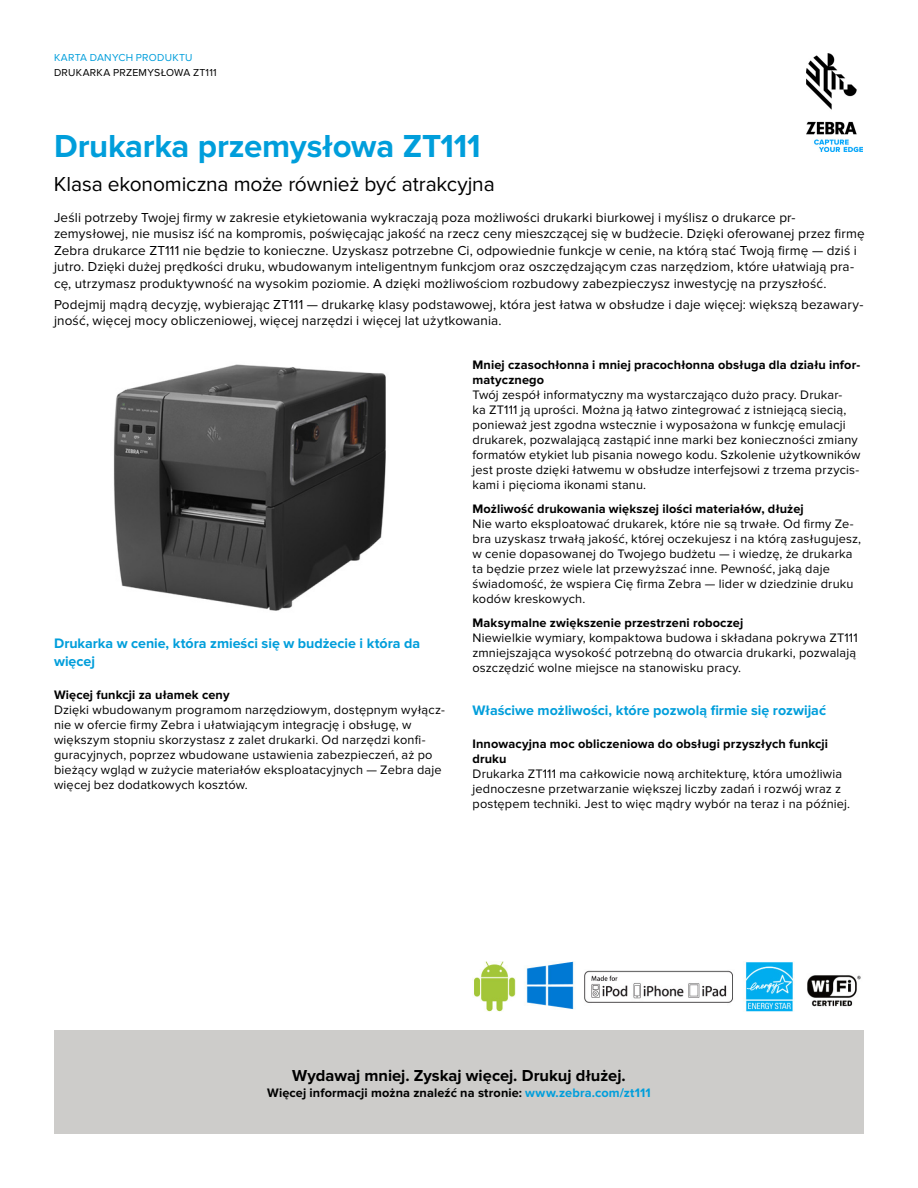
<style>
.page{position:relative;width:918px;height:1188px;background:#fff}
.page>*{position:absolute;margin:0;border:0;box-sizing:border-box;transform-origin:0 0}
.t1{font:700 33px "Proxima Nova";letter-spacing:-.01em;color:#009edb}
.t2{font:21px "Proxima Nova";letter-spacing:-.01em;color:#000}
.t3{font:700 16.5px "Proxima Nova";color:#000}
.t4{font:700 14.25px/17.2px "Proxima Nova";color:#009edb}
.t5{font:13.5px/16.5px "Proxima Nova";letter-spacing:.01em;color:#000}
.t6{font:12.75px/15px "Proxima Nova";letter-spacing:.015em;color:#000}
.t7{font:700 12.75px/15px "Proxima Nova";letter-spacing:.01em;color:#000}
.t8{font:10.5px "Proxima Nova";letter-spacing:.025em;color:#000}
.t9{font:10.5px "Proxima Nova";letter-spacing:.025em;color:#009edb}
.s1{color:#009edb}
</style>
<div class="page">
<img style="left:806px;top:54px;width:56px;height:97px">
<div style="left:54px;top:1031px;width:810px;height:103px;background:#cdccca"></div>
<img style="left:474px;top:962px;width:387px;height:50px">
<img style="left:113px;top:364px;width:273px;height:247px">
<p class="t9" style="left:54px;top:52px;width:140px">KARTA DANYCH PRODUKTU</p>
<p class="t8" style="left:54px;top:66px;width:164px">DRUKARKA PRZEMYSŁOWA ZT111</p>
<h1 class="t1" style="left:54px;top:127px;width:428px">Drukarka przemysłowa ZT111</h1>
<h2 class="t2" style="left:54px;top:172px;width:442px">Klasa ekonomiczna może również być atrakcyjna</h2>
<p class="t5" style="left:54px;top:209px;width:812px">Jeśli potrzeby Twojej firmy w zakresie etykietowania wykraczają poza możliwości drukarki biurkowej i myślisz o drukarce pr&shy;zemysłowej, nie musisz iść na kompromis, poświęcając jakość na rzecz ceny mieszczącej się w budżecie. Dzięki oferowanej przez firmę Zebra drukarce ZT111 nie będzie to konieczne. Uzyskasz potrzebne Ci, odpowiednie funkcje w cenie, na którą stać Twoją firmę — dziś i jutro. Dzięki dużej prędkości druku, wbudowanym inteligentnym funkcjom oraz oszczędzającym czas narzędziom, które ułatwiają pra&shy;cę, utrzymasz produktywność na wysokim poziomie. A dzięki możliwościom rozbudowy zabezpieczysz inwestycję na przyszłość.</p>
<p class="t5" style="left:54px;top:296px;width:811px">Podejmij mądrą decyzję, wybierając ZT111 — drukarkę klasy podstawowej, która jest łatwa w obsłudze i daje więcej: większą bezawary&shy;jność, więcej mocy obliczeniowej, więcej narzędzi i więcej lat użytkowania.</p>
<p class="t4" style="left:54px;top:635px;width:368px">Drukarka w cenie, która zmieści się w budżecie i która da więcej</p>
<p class="t7" style="left:54px;top:687px;width:177px">Więcej funkcji za ułamek ceny</p>
<p class="t6" style="left:54px;top:702px;width:392px">Dzięki wbudowanym programom narzędziowym, dostępnym wyłącz&shy;nie w ofercie firmy Zebra i ułatwiającym integrację i obsługę, w większym stopniu skorzystasz z zalet drukarki. Od narzędzi konfi&shy;guracyjnych, poprzez wbudowane ustawienia zabezpieczeń, aż po bieżący wgląd w zużycie materiałów eksploatacyjnych — Zebra daje więcej bez dodatkowych kosztów.</p>
<p class="t7" style="left:472px;top:357px;width:389px">Mniej czasochłonna i mniej pracochłonna obsługa dla działu infor&shy;matycznego</p>
<p class="t6" style="left:472px;top:387px;width:390px">Twój zespół informatyczny ma wystarczająco dużo pracy. Drukar-<br>ka ZT111 ją uprości. Można ją łatwo zintegrować z istniejącą siecią, ponieważ jest zgodna wstecznie i wyposażona w funkcję emulacji drukarek, pozwalającą zastąpić inne marki bez konieczności zmiany formatów etykiet lub pisania nowego kodu. Szkolenie użytkowników jest proste dzięki łatwemu w obsłudze interfejsowi z trzema przycis&shy;kami i pięcioma ikonami stanu.</p>
<p class="t7" style="left:472px;top:501px;width:333px">Możliwość drukowania większej ilości materiałów, dłużej</p>
<p class="t6" style="left:472px;top:516px;width:390px">Nie warto eksploatować drukarek, które nie są trwałe. Od firmy Ze&shy;bra uzyskasz trwałą jakość, której oczekujesz i na którą zasługujesz, w cenie dopasowanej do Twojego budżetu — i wiedzę, że drukarka ta będzie przez wiele lat przewyższać inne. Pewność, jaką daje świadomość, że wspiera Cię firma Zebra — lider w dziedzinie druku kodów kreskowych.</p>
<p class="t7" style="left:472px;top:615px;width:272px">Maksymalne zwiększenie przestrzeni roboczej</p>
<p class="t6" style="left:472px;top:630px;width:387px">Niewielkie wymiary, kompaktowa budowa i składana pokrywa ZT111 zmniejszająca wysokość potrzebną do otwarcia drukarki, pozwalają oszczędzić wolne miejsce na stanowisku pracy.</p>
<p class="t4" style="left:472px;top:702px;width:355px">Właściwe możliwości, które pozwolą firmie się rozwijać</p>
<p class="t7" style="left:472px;top:737px;width:357px">Innowacyjna moc obliczeniowa do obsługi przyszłych funkcji druku</p>
<p class="t6" style="left:472px;top:767px;width:379px">Drukarka ZT111 ma całkowicie nową architekturę, która umożliwia jednoczesne przetwarzanie większej liczby zadań i rozwój wraz z postępem techniki. Jest to więc mądry wybór na teraz i na później.</p>
<p class="t3" style="left:292px;top:1066px;width:335px">Wydawaj mniej. Zyskaj więcej. Drukuj dłużej.</p>
<p class="t7" style="left:267px;top:1085px;width:385px">Więcej informacji można znaleźć na stronie: <span class="s1">www.zebra.com/zt111</span></p>
</div>
